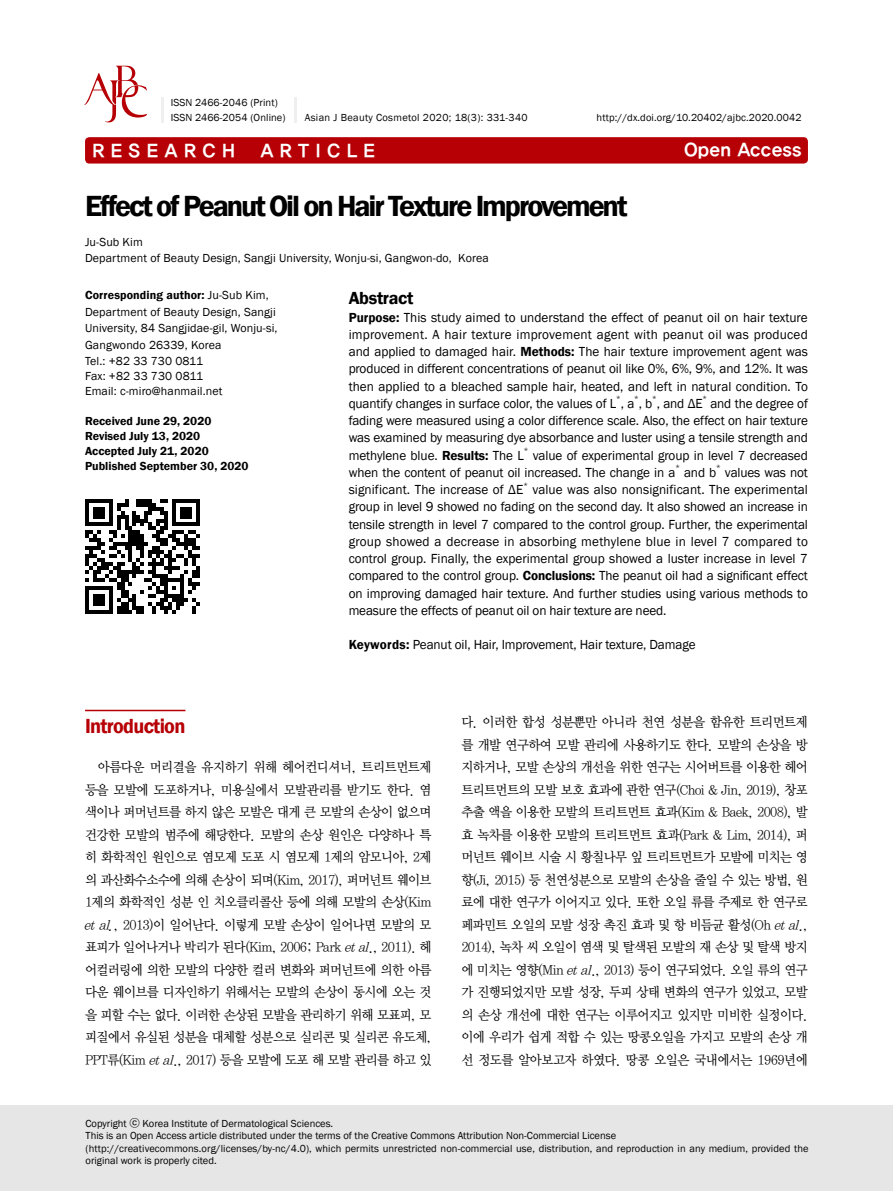
<style>
.page{position:relative;width:893px;height:1191px;background:#fff}
.page>*{position:absolute;margin:0;border:0;box-sizing:border-box;transform-origin:0 0}
.t1{font:600 30px "Franklin Gothic";letter-spacing:-.07em;color:#000}
.t2{font:600 21px "Franklin Gothic";letter-spacing:-.035em;color:#b60005;scale:.96 1}
.t3{font:18px "YDIYGO350";color:#fff}
.t4{font:600 18px "Franklin Gothic";letter-spacing:-.02em;color:#000}
.t5{font:13.5px/17.2px "Franklin Gothic";letter-spacing:-.01em;color:#000;text-align:justify}
.t6{font:13.5px/22.5px "YDIY Mj O330";letter-spacing:-.05em;color:#000;text-align:justify;scale:.95 1}
.t7{font:12px/16.5px "Franklin Gothic";letter-spacing:.01em;color:#000}
.t8{font:600 12px/15px "Franklin Gothic";color:#000}
.t9{font:10.5px/12.6px "Franklin Gothic";letter-spacing:.005em;color:#000}
.t10{font:10.5px "Franklin Gothic";letter-spacing:.03em;color:#000}
.t11{font:7.8px "Franklin Gothic";color:#000}
.s1{font-weight:600}
.s2{font-style:italic}
.s3{font-family:"YDIYGO330"}
</style>
<div class="page">
<div style="left:85px;top:137px;width:723px;height:26px;background:#b60005;border-radius:4px"></div>
<hr style="left:85px;top:709px;width:100px;height:2px;background:#b60005">
<div style="left:0;top:1106px;width:893px;height:85px;background:#e6e6e6"></div>
<svg style="left:84px;top:66px;width:63px;height:56px"></svg>
<hr style="left:294px;top:97px;width:3px;height:25px;background:#efefef">
<hr style="left:161px;top:97px;width:3px;height:25px;background:#efefef">
<svg style="left:85px;top:499px;width:115px;height:114px"></svg>
<p class="t9" style="left:171px;top:95px;width:116px;line-height:15px">ISSN 2466-2046 (Print)<br>ISSN 2466-2054 (Online)</p>
<p class="t10" style="left:305px;top:111px;width:224px">Asian J Beauty Cosmetol 2020; 18(3): 331-340</p>
<p class="t9" style="left:597px;top:111px;width:206px">http://dx.doi.org/10.20402/ajbc.2020.0042</p>
<h3 class="t3" style="left:92px;top:141px;width:144px">R E S E A R C H</h3>
<h3 class="t3" style="left:260px;top:141px;width:116px">A R T I C L E</h3>
<h3 class="t3" style="left:684px;top:140px;width:119px">Open Access</h3>
<h1 class="t1" style="left:85px;top:188px;width:544px">Effect of Peanut Oil on Hair Texture Improvement</h1>
<p class="t7" style="left:85px;top:234px;width:405px">Ju-Sub Kim<br>Department of Beauty Design, Sangji University, Wonju-si, Gangwon-do, Korea</p>
<p class="t7" style="left:85px;top:287px;width:194px"><span class="s1">Corresponding author:</span> Ju-Sub Kim,<br>Department of Beauty Design, Sangji<br>University, 84 Sangjidae-gil, Wonju-si,<br>Gangwondo 26339, Korea<br>Tel.: +82 33 730 0811</p>
<p class="t7" style="left:85px;top:369px;width:139px;line-height:15px">Fax: +82 33 730 0811<br>Email: c-miro@hanmail.net</p>
<p class="t8" style="left:85px;top:414px;width:165px">Received June 29, 2020<br>Revised July 13, 2020<br>Accepted July 21, 2020<br>Published September 30, 2020</p>
<h3 class="t4" style="left:349px;top:286px;width:66px">Abstract</h3>
<p class="t5" style="left:349px;top:309px;width:461px"><span class="s1">Purpose:</span> This study aimed to understand the effect of peanut oil on hair texture improvement. A hair texture improvement agent with peanut oil was produced and applied to damaged hair. <span class="s1">Methods:</span> The hair texture improvement agent was produced in different concentrations of peanut oil like 0%, 6%, 9%, and 12%. It was then applied to a bleached sample hair, heated, and left in natural condition. To quantify changes in surface color, the values of L , a , b , and ΔE</p>
<p class="t11" style="left:616px;top:394px;width:6px">*</p>
<p class="t11" style="left:634px;top:394px;width:6px">*</p>
<p class="t11" style="left:652px;top:394px;width:6px">*</p>
<p class="t11" style="left:702px;top:394px;width:6px">*</p>
<p class="t5" style="left:349px;top:395px;width:461px;text-indent:362px">and the degree of fading were measured using a color difference scale. Also, the effect on hair texture was examined by measuring dye absorbance and luster using a tensile strength and methylene blue. <span class="s1">Results:</span> The L</p>
<p class="t11" style="left:524px;top:446px;width:6px">*</p>
<p class="t5" style="left:349px;top:447px;width:461px;text-indent:184px">value of experimental group in level 7 decreased when the content of peanut oil increased. The change in a</p>
<p class="t11" style="left:675px;top:463px;width:6px">*</p>
<p class="t11" style="left:716px;top:463px;width:6px">*</p>
<p class="t5" style="left:684px;top:464px;width:34px">and b</p>
<p class="t5" style="left:725px;top:464px;width:84px">values was not</p>
<p class="t11" style="left:523px;top:480px;width:6px">*</p>
<p class="t5" style="left:349px;top:481px;width:461px;text-indent:184px">value was also nonsignificant. The experimental group in level 9 showed no fading on the second day. It also showed an increase in tensile strength in level 7 compared to the control group. Further, the experimental group showed a decrease in absorbing methylene blue in level 7 compared to control group. Finally, the experimental group showed a luster increase in level 7 compared to the control group. <span class="s1">Conclusions:</span> The peanut oil had a significant effect on improving damaged hair texture. And further studies using various methods to measure the effects of peanut oil on hair texture are need.</p>
<p class="t5" style="left:349px;top:636px;width:348px"><span class="s1">Keywords:</span> Peanut oil, Hair, Improvement, Hair texture, Damage</p>
<p class="t5" style="left:349px;top:481px;width:176px">significant. The increase of ΔE</p>
<h2 class="t2" style="left:85px;top:713px;width:106px">Introduction</h2>
<p class="t6" style="left:84px;top:756px;width:367px;text-indent:14px">아름다운 머리결을 유지하기 위해 헤어컨디셔너, 트리트먼트제 등을 모발에 도포하거나, 미용실에서 모발관리를 받기도 한다. 염 색이나 퍼머넌트를 하지 않은 모발은 대게 큰 모발의 손상이 없으며 건강한 모발의 범주에 해당한다. 모발의 손상 원인은 다양하나 특 히 화학적인 원인으로 염모제 도포 시 염모제 1제의 암모니아, 2제 의 과산화수소수에 의해 손상이 되며(Kim, 2017), 퍼머넌트 웨이브 1제의 화학적인 성분 인 치오클리콜산 등에 의해 모발의 손상(Kim <span class="s2">etal.</span>, 2013)이 일어난다. 이렇게 모발 손상이 일어나면 모발의 모 표피가 일어나거나 박리가 된다(Kim, 2006; Park <span class="s2">etal</span>., 2011). 헤 어컬러링에 의한 모발의 다양한 컬러 변화와 퍼머넌트에 의한 아름 다운 웨이브를 디자인하기 위해서는 모발의 손상이 동시에 오는 것 을 피할 수는 없다. 이러한 손상된 모발을 관리하기 위해 모표피, 모 피질에서 유실된 성분을 대체할 성분으로 실리콘 및 실리콘 유도체, PPT류(Kim <span class="s2">etal</span>., 2017) 등을 모발에 도포 해 모발 관리를 하고 있</p>
<p class="t6" style="left:461px;top:711px;width:366px">다. 이러한 합성 성분뿐만 아니라 천연 성분을 함유한 트리먼트제 를 개발 연구하여 모발 관리에 사용하기도 한다. 모발의 손상을 방 지하거나, 모발 손상의 개선을 위한 연구는 시어버트를 이용한 헤어 트리트먼트의 모발 보호 효과에 관한 연구(Choi &amp; Jin, 2019), 창포 추출 액을 이용한 모발의 트리트먼트 효과(Kim &amp; Baek, 2008), 발 효 녹차를 이용한 모발의 트리트먼트 효과(Park &amp; Lim, 2014), 퍼 머넌트 웨이브 시술 시 황칠나무 잎 트리트먼트가 모발에 미치는 영 향(Ji, 2015) 등 천연성분으로 모발의 손상을 줄일 수 있는 방법, 원 료에 대한 연구가 이어지고 있다. 또한 오일 류를 주제로 한 연구로 페파민트 오일의 모발 성장 촉진 효과 및 항 비듬균 활성(Oh <span class="s2">etal</span>., 2014), 녹차 씨 오일이 염색 및 탈색된 모발의 재 손상 및 탈색 방지 에 미치는 영향(Min <span class="s2">etal</span>., 2013) 등이 연구되었다. 오일 류의 연구 가 진행되었지만 모발 성장, 두피 상태 변화의 연구가 있었고, 모발 의 손상 개선에 대한 연구는 이루어지고 있지만 미비한 실정이다. 이에 우리가 쉽게 적합 수 있는 땅콩오일을 가지고 모발의 손상 개 선 정도를 알아보고자 하였다. 땅콩 오일은 국내에서는 1969년에</p>
<p class="t9" style="left:86px;top:1117px;width:724px">Copyright <span class="s3">ⓒ</span> Korea Institute of Dermatological Sciences.<br>This is an Open Access article distributed under the terms of the Creative Commons Attribution Non-Commercial License (http://creativecommons.org/licenses/by-nc/4.0), which permits unrestricted non-commercial use, distribution, and reproduction in any medium, provided the original work is properly cited.</p>
</div>
